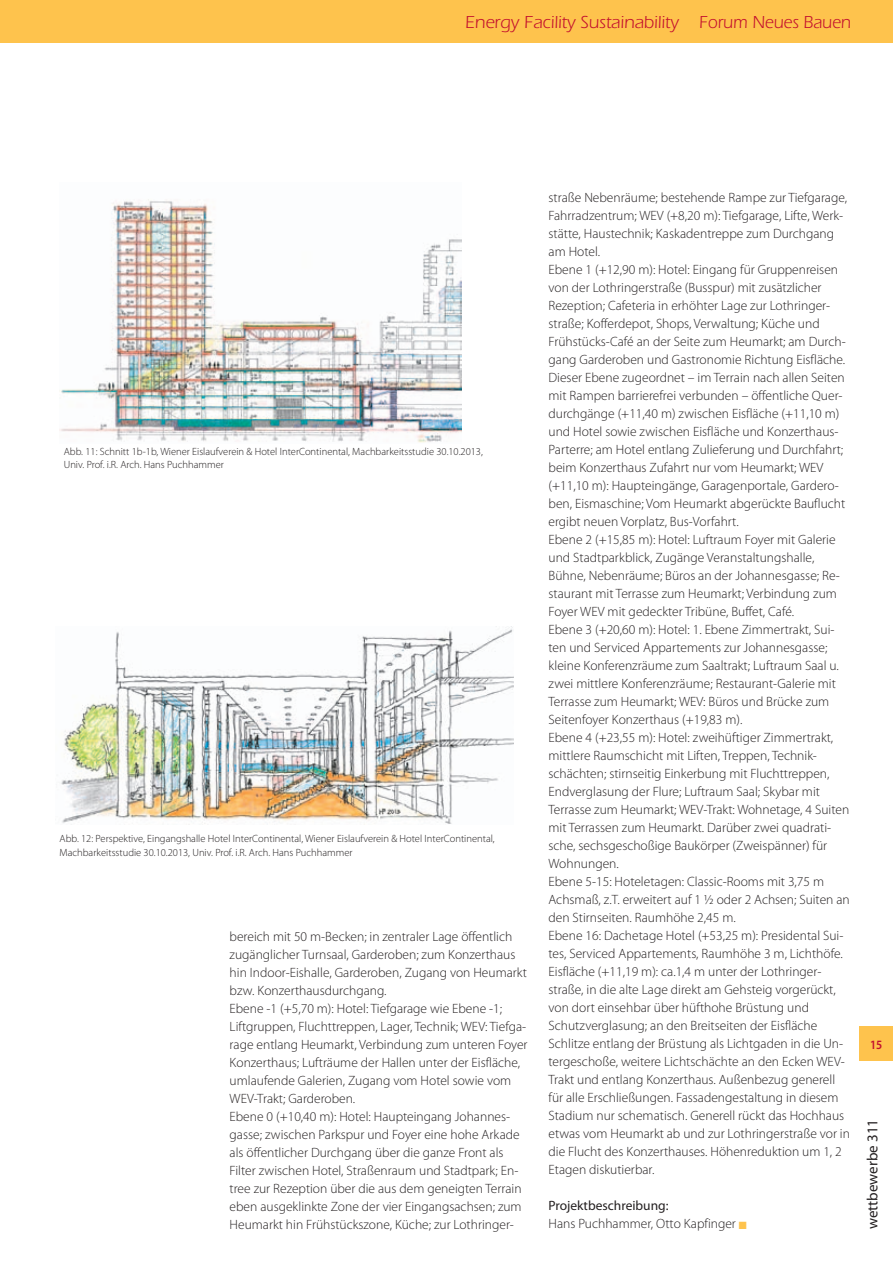
<style>
.page{position:relative;width:893px;height:1263px;background:#fff}
.page>*{position:absolute;margin:0;border:0;box-sizing:border-box;transform-origin:0 0}
.t1{font:18px "ITC Eras Std";color:#c3102e}
.t2{font:15px "Myriad Pro";color:#231f20}
.t3{font:300 13.5px/18px "Myriad Pro";color:#231f20}
.t4{font:600 12.75px "Myriad Pro";color:#c3102e;scale:.9 1}
.t5{font:300 10.5px/13.5px "Myriad Pro";color:#231f20}
.s1{font-weight:400}
.s2{color:#fec34d}
</style>
<div class="page">
<div style="left:0;top:0;width:893px;height:43px;background:#fec34d"></div>
<div style="left:859px;top:1027px;width:34px;height:34px;background:#fec34d"></div>
<img style="left:60px;top:199px;width:401px;height:244px">
<img style="left:61px;top:626px;width:453px;height:199px">
<h1 class="t1" style="left:465px;top:12px;width:387px">Energy Facility Sustainability Forum Neues Bauen</h1>
<p class="t5" style="left:64px;top:444px;width:421px">Abb. 11: Schnitt 1b-1b, Wiener Eislaufverein &amp; Hotel InterContinental, Machbarkeitsstudie 30.10.2013,<br>Univ. Prof. i.R. Arch. Hans Puchhammer</p>
<p class="t5" style="left:60px;top:832px;width:437px">Abb. 12: Perspektive, Eingangshalle Hotel InterContinental, Wiener Eislaufverein &amp; Hotel InterContinental,<br>Machbarkeitsstudie 30.10.2013, Univ. Prof. i.R. Arch. Hans Puchhammer</p>
<p class="t3" style="left:230px;top:927px;width:299px">bereich mit 50 m-Becken; in zentraler Lage öffentlich zugänglicher Turnsaal, Garderoben; zum Konzerthaus hin Indoor-Eishalle, Garderoben, Zugang von Heumarkt bzw. Konzerthausdurchgang.<br>Ebene -1 (+5,70 m): Hotel: Tiefgarage wie Ebene -1; Liftgruppen, Fluchttreppen, Lager, Technik; WEV: Tiefga&shy;rage entlang Heumarkt, Verbindung zum unteren Foyer Konzerthaus; Lufträume der Hallen unter der Eisfläche, umlaufende Galerien, Zugang vom Hotel sowie vom WEV-Trakt; Garderoben.<br>Ebene 0 (+10,40 m): Hotel: Haupteingang Johannes&shy;gasse; zwischen Parkspur und Foyer eine hohe Arkade als öffentlicher Durchgang über die ganze Front als Filter zwischen Hotel, Straßenraum und Stadtpark; En&shy;tree zur Rezeption über die aus dem geneigten Terrain eben ausgeklinkte Zone der vier Eingangsachsen; zum Heumarkt hin Frühstückszone, Küche; zur Lothringer-</p>
<p class="t3" style="left:549px;top:189px;width:303px">straße Nebenräume; bestehende Rampe zur Tiefgarage, Fahrradzentrum; WEV (+8,20 m): Tiefgarage, Lifte, Werk&shy;stätte, Haustechnik; Kaskadentreppe zum Durchgang am Hotel.<br>Ebene 1 (+12,90 m): Hotel: Eingang für Gruppenreisen von der Lothringerstraße (Busspur) mit zusätzlicher Rezeption; Cafeteria in erhöhter Lage zur Lothringer&shy;straße; Kofferdepot, Shops, Verwaltung; Küche und Frühstücks-Café an der Seite zum Heumarkt; am Durch&shy;gang Garderoben und Gastronomie Richtung Eisfläche.<br>Dieser Ebene zugeordnet – im Terrain nach allen Seiten mit Rampen barrierefrei verbunden – öffentliche Quer&shy;durchgänge (+11,40 m) zwischen Eisfläche (+11,10 m) und Hotel sowie zwischen Eisfläche und Konzerthaus-Parterre; am Hotel entlang Zulieferung und Durchfahrt; beim Konzerthaus Zufahrt nur vom Heumarkt; WEV (+11,10 m): Haupteingänge, Garagenportale, Gardero&shy;ben, Eismaschine; Vom Heumarkt abgerückte Bauflucht ergibt neuen Vorplatz, Bus-Vorfahrt.<br>Ebene 2 (+15,85 m): Hotel: Luftraum Foyer mit Galerie und Stadtparkblick, Zugänge Veranstaltungshalle, Bühne, Nebenräume; Büros an der Johannesgasse; Re&shy;staurant mit Terrasse zum Heumarkt; Verbindung zum Foyer WEV mit gedeckter Tribüne, Buffet, Café.<br>Ebene 3 (+20,60 m): Hotel: 1. Ebene Zimmertrakt, Sui&shy;ten und Serviced Appartements zur Johannesgasse; kleine Konferenzräume zum Saaltrakt; Luftraum Saal u. zwei mittlere Konferenzräume; Restaurant-Galerie mit Terrasse zum Heumarkt; WEV: Büros und Brücke zum Seitenfoyer Konzerthaus (+19,83 m).<br>Ebene 4 (+23,55 m): Hotel: zweihüftiger Zimmertrakt, mittlere Raumschicht mit Liften, Treppen, Technik&shy;schächten; stirnseitig Einkerbung mit Fluchttreppen, Endverglasung der Flure; Luftraum Saal; Skybar mit Terrasse zum Heumarkt; WEV-Trakt: Wohnetage, 4 Suiten mit Terrassen zum Heumarkt. Darüber zwei quadrati&shy;sche, sechsgeschoßige Baukörper (Zweispänner) für Wohnungen.<br>Ebene 5-15: Hoteletagen: Classic-Rooms mit 3,75 m Achsmaß, z.T. erweitert auf 1 ½ oder 2 Achsen; Suiten an den Stirnseiten. Raumhöhe 2,45 m.<br>Ebene 16: Dachetage Hotel (+53,25 m): Presidental Sui&shy;tes, Serviced Appartements, Raumhöhe 3 m, Lichthöfe.<br>Eisfläche (+11,19 m): ca.1,4 m unter der Lothringer&shy;straße, in die alte Lage direkt am Gehsteig vorgerückt, von dort einsehbar über hüfthohe Brüstung und Schutzverglasung; an den Breitseiten der Eisfläche Schlitze entlang der Brüstung als Lichtgaden in die Un&shy;tergeschoße, weitere Lichtschächte an den Ecken WEV-Trakt und entlang Konzerthaus. Außenbezug generell für alle Erschließungen. Fassadengestaltung in diesem Stadium nur schematisch. Generell rückt das Hochhaus etwas vom Heumarkt ab und zur Lothringerstraße vor in die Flucht des Konzerthauses. Höhenreduktion um 1, 2<br>Etagen diskutierbar.</p>
<p class="t3" style="left:549px;top:1197px;width:200px"><span class="s1">Projektbeschreibung:<br></span>Hans Puchhammer, Otto Kapfinger <span class="s2">■</span></p>
<p class="t4" style="left:870px;top:1036px;width:15px">15</p>
<p class="t2" style="left:863px;top:1229px;width:112px;rotate:-90deg">wettbewerbe 311</p>
</div>
